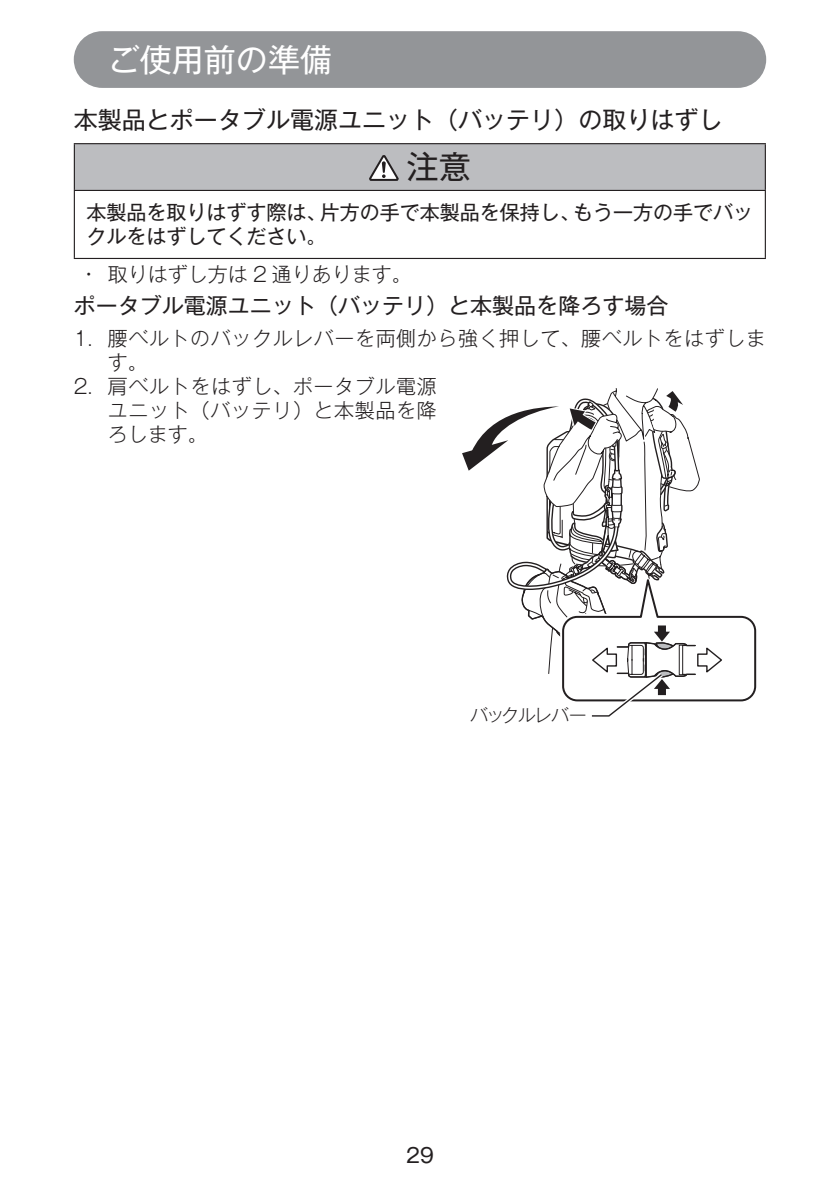
<style>
.page{position:relative;width:840px;height:1191px;background:#fff}
.page>*{position:absolute;margin:0;border:0;box-sizing:border-box;transform-origin:0 0}
.t1{font:32px "Gothic MB101 Pro";color:#fff}
.t2{font:32px "Gothic MB101 Pro";color:#231f20}
.t3{font:24px "Gothic MB101 Pro";color:#231f20}
.t4{font:22px "Gothic MB101 Pro";color:#231f20}
.t5{font:300 20px/24px "Gothic MB101 Pro";letter-spacing:.03em;color:#231f20}
.t6{font:20px/24px "Gothic MB101 Pro";color:#231f20}
.t7{font:300 20px "Gothic MB101 Pro";color:#231f20}
.t8{font:18px "Gothic MB101 Pro Light 90 msp RKSJ H";letter-spacing:-.095em;color:#231f20}
</style>
<div class="page">
<div style="left:74px;top:31px;width:691px;height:57px;background:#939598;border-radius:28px"></div>
<div style="left:74px;top:144px;width:690px;height:46px;background:#bcbdc0"></div>
<hr style="left:74px;top:191px;width:1px;height:67px;background:#231f20">
<hr style="left:764px;top:191px;width:1px;height:67px;background:#231f20">
<hr style="left:74px;top:143px;width:691px;height:1px;background:#231f20">
<hr style="left:74px;top:144px;width:1px;height:46px;background:#231f20">
<hr style="left:764px;top:144px;width:1px;height:46px;background:#231f20">
<hr style="left:74px;top:190px;width:691px;height:1px;background:#231f20">
<hr style="left:74px;top:258px;width:691px;height:1px;background:#231f20">
<svg style="left:369px;top:155px;width:29px;height:26px"></svg>
<svg style="left:462px;top:388px;width:295px;height:329px"></svg>
<h1 class="t1" style="left:108px;top:33px;width:226px">ご使用前の準備</h1>
<p class="t3" style="left:74px;top:100px;width:649px">本製品とポータブル電源ユニット（バッテリ）の取りはずし</p>
<h1 class="t2" style="left:406px;top:140px;width:65px">注意</h1>
<p class="t6" style="left:86px;top:198px;width:668px">本製品を取りはずす際は、片方の手で本製品を保持し、もう一方の手でバックルをはずしてください。</p>
<p class="t7" style="left:85px;top:258px;width:328px">• 取りはずし方は 2 通りあります。</p>
<p class="t4" style="left:74px;top:287px;width:595px">ポータブル電源ユニット（バッテリ）と本製品を降ろす場合</p>
<p class="t5" style="left:108px;top:323px;width:659px;text-indent:-34px">1. 腰ベルトのバックルレバーを両側から強く押して、腰ベルトをはずします。</p>
<p class="t5" style="left:108px;top:371px;width:330px;text-align:justify;text-indent:-34px">2. 肩ベルトをはずし、ポータブル電源ユニット（バッテリ）と本製品を降ろします。</p>
<p class="t8" style="left:470px;top:700px;width:118px">バックルレバー</p>
<p class="t6" style="left:406px;top:1140px;width:29px">29</p>
</div>
